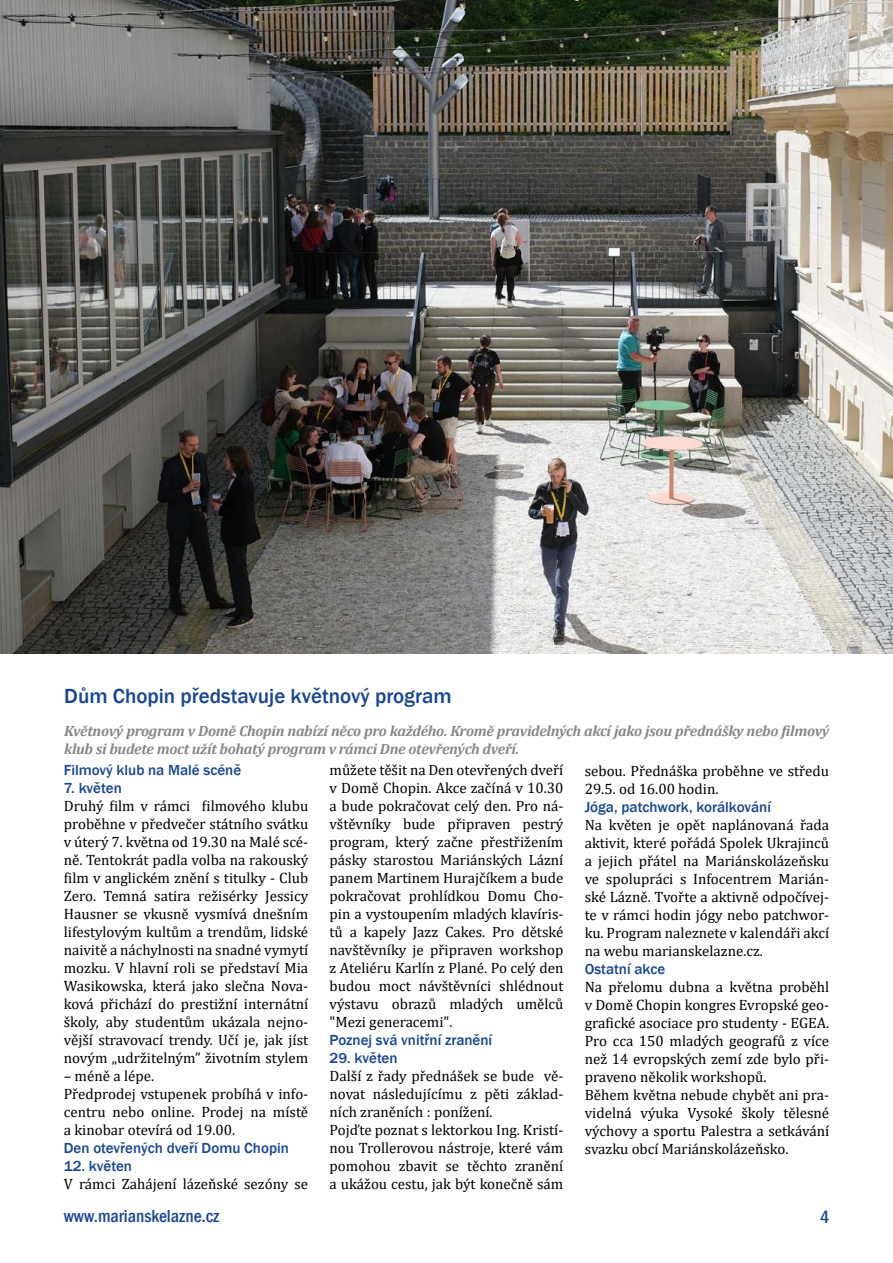
<style>
.page{position:relative;width:893px;height:1263px;background:#fff}
.page>*{position:absolute;margin:0;border:0;box-sizing:border-box;transform-origin:0 0}
.t1{font:500 21px "Franklin Gothic";color:#174594}
.t2{font:500 condensed 18px "Franklin Gothic";color:#174594}
.t3{font:15px/18px "Cambria";color:#000}
.t4{font:italic 700 15px/18px "Cambria";letter-spacing:-.02em;color:#878787}
.t5{font:500 15px "Franklin Gothic";color:#174594}
</style>
<div class="page">
<img style="left:0;top:0;width:893px;height:653px">
<h1 class="t1" style="left:64px;top:683px;width:389px">Dům Chopin představuje květnový program</h1>
<p class="t4" style="left:64px;top:721px;width:767px">Květnový program v Domě Chopin nabízí něco pro každého. Kromě pravidelných akcí jako jsou přednášky nebo filmový klub si budete moct užít bohatý program v rámci Dne otevřených dveří.</p>
<p class="t5" style="left:64px;top:761px;width:179px">Filmový klub na Malé scéně</p>
<p class="t5" style="left:64px;top:779px;width:60px">7. květen</p>
<p class="t3" style="left:64px;top:797px;width:246px;text-align:justify">Druhý film v rámci filmového klubu proběhne v předvečer státního svátku v úterý 7. května od 19.30 na Malé scé&shy;ně. Tentokrát padla volba na rakouský film v anglickém znění s titulky - Club Zero. Temná satira režisérky Jessicy Hausner se vkusně vysmívá dnešním lifestylovým kultům a trendům, lidské naivitě a náchylnosti na snadné vymytí mozku. V hlavní roli se představí Mia Wasikowska, která jako slečna Nova&shy;ková přichází do prestižní internátní školy, aby studentům ukázala nejno&shy;vější stravovací trendy. Učí je, jak jíst novým „udržitelným” životním stylem</p>
<p class="t3" style="left:64px;top:1067px;width:246px">– méně a lépe.<br>Předprodej vstupenek probíhá v info&shy;centru nebo online. Prodej na místě a kinobar otevírá od 19.00.</p>
<p class="t5" style="left:64px;top:1139px;width:227px">Den otevřených dveří Domu Chopin</p>
<p class="t5" style="left:64px;top:1157px;width:70px">12. květen</p>
<p class="t3" style="left:64px;top:1175px;width:246px">V rámci Zahájení lázeňské sezóny se</p>
<p class="t3" style="left:330px;top:761px;width:235px;text-align:justify">můžete těšit na Den otevřených dveří v Domě Chopin. Akce začíná v 10.30 a bude pokračovat celý den. Pro ná&shy;vštěvníky bude připraven pestrý program, který začne přestřižením pásky starostou Mariánských Lázní panem Martinem Hurajčíkem a bude pokračovat prohlídkou Domu Cho&shy;pin a vystoupením mladých klavíris&shy;tů a kapely Jazz Cakes. Pro dětské navštěvníky je připraven workshop z Ateliéru Karlín z Plané. Po celý den budou moct návštěvníci shlédnout výstavu obrazů mladých umělců "Mezi generacemi".</p>
<p class="t5" style="left:330px;top:1031px;width:164px">Poznej svá vnitřní zranění</p>
<p class="t5" style="left:330px;top:1049px;width:70px">29. květen</p>
<p class="t3" style="left:330px;top:1067px;width:235px">Další z řady přednášek se bude vě&shy;novat následujícímu z pěti základ&shy;ních zraněních : ponížení.<br>Pojďte poznat s lektorkou Ing. Kristí&shy;nou Trollerovou nástroje, které vám pomohou zbavit se těchto zranění a ukážou cestu, jak být konečně sám</p>
<p class="t3" style="left:585px;top:762px;width:246px">sebou. Přednáška proběhne ve středu<br>29.5. od 16.00 hodin.</p>
<p class="t5" style="left:585px;top:798px;width:188px">Jóga, patchwork, korálkování</p>
<p class="t3" style="left:585px;top:816px;width:246px;text-align:justify">Na květen je opět naplánovaná řada aktivit, které pořádá Spolek Ukrajinců a jejich přátel na Mariánskolázeňsku ve spolupráci s Infocentrem Marián&shy;ské Lázně. Tvořte a aktivně odpočívej&shy;te v rámci hodin jógy nebo patchwor&shy;ku. Program naleznete v kalendáři akcí na webu marianskelazne.cz.</p>
<p class="t5" style="left:585px;top:960px;width:82px">Ostatní akce</p>
<p class="t3" style="left:585px;top:978px;width:246px">Na přelomu dubna a května proběhl v Domě Chopin kongres Evropské geo&shy;grafické asociace pro studenty - EGEA.<br>Pro cca 150 mladých geografů z více než 14 evropských zemí zde bylo při&shy;praveno několik workshopů.<br>Během května nebude chybět ani pra&shy;videlná výuka Vysoké školy tělesné výchovy a sportu Palestra a setkávání svazku obcí Mariánskolázeňsko.</p>
<p class="t2" style="left:64px;top:1204px;width:157px">www.marianskelazne.cz</p>
<p class="t2" style="left:820px;top:1205px;width:11px">4</p>
</div>
